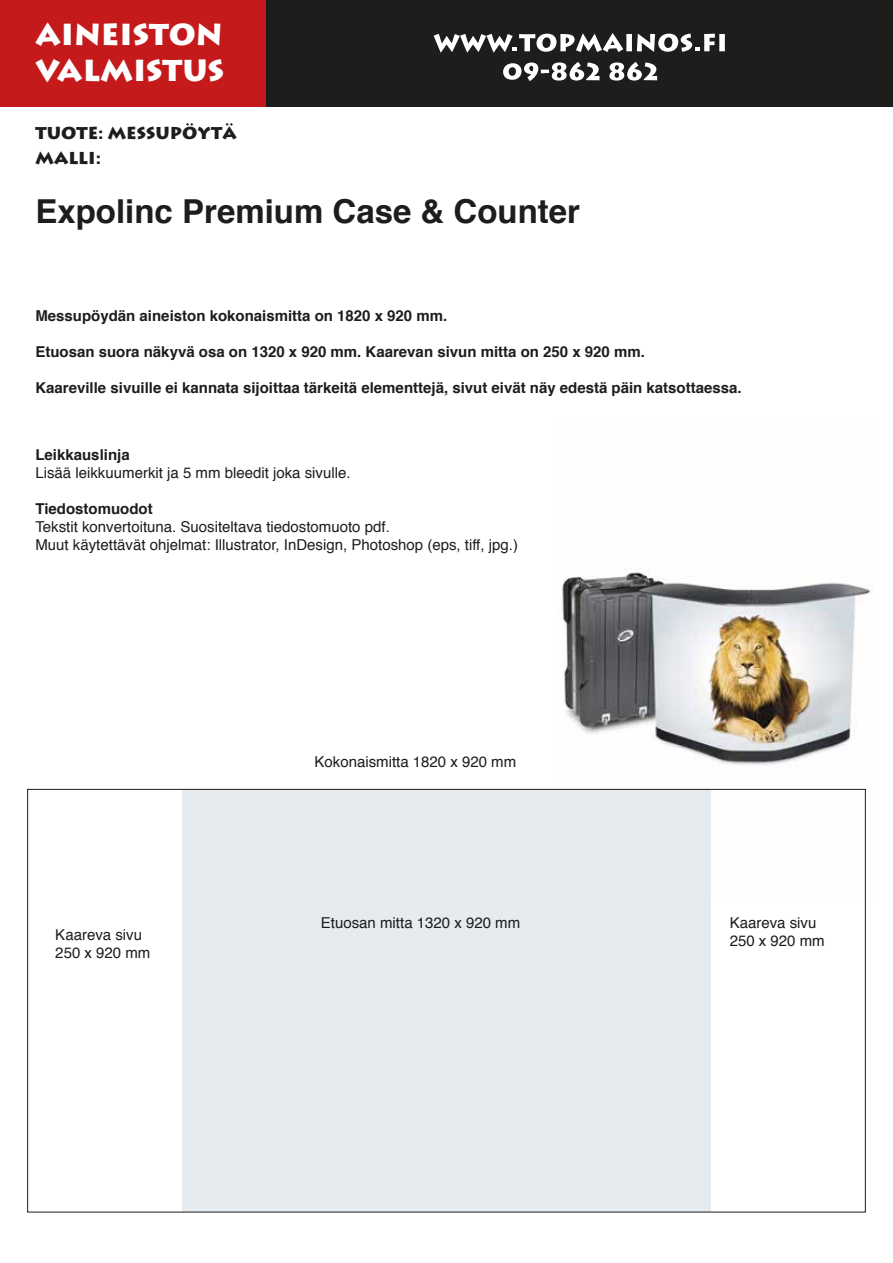
<style>
.page{position:relative;width:893px;height:1263px;background:#fff}
.page>*{position:absolute;margin:0;border:0;box-sizing:border-box;transform-origin:0 0}
.t1{font:700 33px "Helvetica";color:#1d1d1b}
.t2{font:900 30px/36px "Lithos";color:#fff}
.t3{font:900 16.95px/25.5px "Lithos";color:#1d1d1b}
.t4{font:15px/18px "Helvetica";color:#1d1d1b}
.t5{font:700 15px "Helvetica";color:#1d1d1b}
</style>
<div class="page">
<img style="left:555px;top:572px;width:317px;height:327px">
<div style="left:182px;top:789px;width:529px;height:423px;background:#e5ebee"></div>
<div style="left:266px;top:0;width:627px;height:106px;background:#1d1d1b"></div>
<svg style="left:503px;top:62px;width:96px;height:19px"></svg>
<svg style="left:609px;top:62px;width:48px;height:19px"></svg>
<svg style="left:434px;top:33px;width:291px;height:20px"></svg>
<div style="left:0;top:0;width:266px;height:106px;background:#c51a1b"></div>
<h2 class="t2" style="left:35px;top:16px;width:190px">AINEISTON<br>VALMISTUS</h2>
<p class="t3" style="left:35px;top:120px;width:203px">TUOTE: MESSUPÖYTÄ<br>MALLI:</p>
<h1 class="t1" style="left:35px;top:189px;width:546px">Expolinc Premium Case &amp; Counter</h1>
<p class="t5" style="left:35px;top:306px;width:413px">Messupöydän aineiston kokonaismitta on 1820 x 920 mm.</p>
<p class="t5" style="left:35px;top:342px;width:611px">Etuosan suora näkyvä osa on 1320 x 920 mm. Kaarevan sivun mitta on 250 x 920 mm.</p>
<p class="t5" style="left:35px;top:378px;width:708px">Kaareville sivuille ei kannata sijoittaa tärkeitä elementtejä, sivut eivät näy edestä päin katsottaessa.</p>
<p class="t5" style="left:35px;top:444px;width:96px">Leikkauslinja</p>
<p class="t4" style="left:35px;top:464px;width:317px">Lisää leikkuumerkit ja 5 mm bleedit joka sivulle.</p>
<p class="t5" style="left:35px;top:498px;width:119px">Tiedostomuodot</p>
<p class="t4" style="left:35px;top:518px;width:484px">Tekstit konvertoituna. Suositeltava tiedostomuoto pdf.<br>Muut käytettävät ohjelmat: Illustrator, InDesign, Photoshop (eps, tiff, jpg.)</p>
<p class="t4" style="left:315px;top:753px;width:203px">Kokonaismitta 1820 x 920 mm</p>
<p class="t4" style="left:55px;top:927px;width:97px">Kaareva sivu<br>250 x 920 mm</p>
<p class="t4" style="left:730px;top:915px;width:97px">Kaareva sivu<br>250 x 920 mm</p>
<p class="t4" style="left:321px;top:915px;width:201px">Etuosan mitta 1320 x 920 mm</p>
</div>
